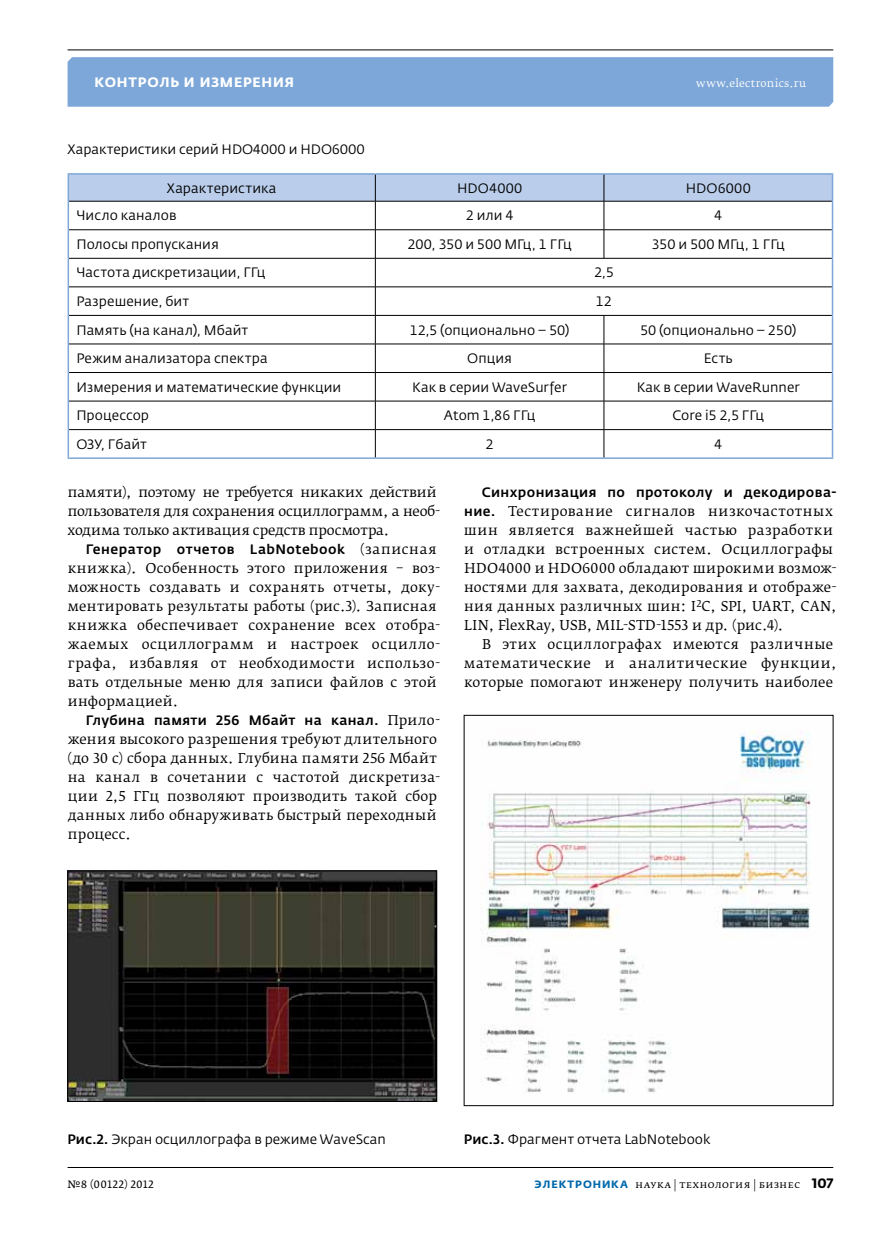
<style>
.page{position:relative;width:881px;height:1234px;background:#fff}
.page>*{position:absolute;margin:0;border:0;box-sizing:border-box;transform-origin:0 0}
.t1{font:13.5px/19px "Fedra Serif B Pro";letter-spacing:.025em;color:#000}
.t2{font:13.5px "Fedra Sans Pro";color:#000}
.t3{font:13.5px/19px "Fedra Serif B Pro";letter-spacing:-.005em;color:#000}
.t4{font:500 13.5px "Fedra Sans Pro";letter-spacing:.03em;color:#000}
.t5{font:700 13.5px "Fedra Sans Alt Pro";letter-spacing:.055em;color:#fff}
.t6{font:13.5px "Fedra Sans Pro";letter-spacing:.02em;color:#000}
.t7{font:10.5px "Fedra Serif B Pro";letter-spacing:.035em;color:#000}
.t8{font:10.5px "Fedra Serif B Pro";letter-spacing:.03em;color:#fff}
.t9{font:10.5px "Fedra Serif A Pro";letter-spacing:.03em;color:#000}
.s1{font-family:"Fedra Serif B Pro";font-weight:400}
.s2{font-family:"Fedra Sans Pro";font-weight:500}
.s3{font-weight:500}
.s4{font-family:"Fedra Sans Alt Pro";font-weight:700;color:#0068ac}
.s5{font-family:"Fedra Sans Pro";font-weight:700;font-size:13.5px}
</style>
<div class="page">
<div style="left:67px;top:57px;width:765px;height:50px;background:#7da7d8"></div>
<hr style="left:67px;top:49px;width:765px;height:1px;background:#000">
<hr style="left:68px;top:1166px;width:764px;height:1px;background:#000">
<hr style="left:68px;top:173px;width:307px;height:2px;background:#7da7d8">
<hr style="left:375px;top:173px;width:228px;height:2px;background:#7da7d8">
<hr style="left:603px;top:173px;width:230px;height:2px;background:#7da7d8">
<hr style="left:831px;top:175px;width:2px;height:26px;background:#7da7d8">
<hr style="left:831px;top:201px;width:2px;height:29px;background:#7da7d8">
<hr style="left:831px;top:230px;width:2px;height:28px;background:#7da7d8">
<hr style="left:831px;top:258px;width:2px;height:29px;background:#7da7d8">
<hr style="left:831px;top:287px;width:2px;height:28px;background:#7da7d8">
<hr style="left:831px;top:315px;width:2px;height:29px;background:#7da7d8">
<hr style="left:831px;top:344px;width:2px;height:28px;background:#7da7d8">
<hr style="left:831px;top:372px;width:2px;height:29px;background:#7da7d8">
<hr style="left:831px;top:401px;width:2px;height:28px;background:#7da7d8">
<hr style="left:831px;top:429px;width:2px;height:28px;background:#7da7d8">
<hr style="left:68px;top:457px;width:307px;height:2px;background:#7da7d8">
<hr style="left:375px;top:457px;width:228px;height:2px;background:#7da7d8">
<hr style="left:603px;top:457px;width:230px;height:2px;background:#7da7d8">
<svg style="left:68px;top:174px;width:764px;height:283px"></svg>
<hr style="left:69px;top:201px;width:306px;height:1px;background:#000">
<hr style="left:375px;top:201px;width:228px;height:1px;background:#000">
<hr style="left:69px;top:229px;width:306px;height:1px;background:#000">
<hr style="left:375px;top:229px;width:228px;height:1px;background:#000">
<hr style="left:69px;top:258px;width:306px;height:1px;background:#000">
<hr style="left:375px;top:258px;width:228px;height:1px;background:#000">
<hr style="left:69px;top:286px;width:306px;height:1px;background:#000">
<hr style="left:375px;top:286px;width:228px;height:1px;background:#000">
<hr style="left:603px;top:286px;width:228px;height:1px;background:#000">
<hr style="left:69px;top:315px;width:306px;height:1px;background:#000">
<hr style="left:375px;top:315px;width:228px;height:1px;background:#000">
<hr style="left:69px;top:343px;width:306px;height:1px;background:#000">
<hr style="left:375px;top:343px;width:228px;height:1px;background:#000">
<hr style="left:69px;top:372px;width:306px;height:1px;background:#000">
<hr style="left:375px;top:372px;width:228px;height:1px;background:#000">
<hr style="left:69px;top:401px;width:306px;height:1px;background:#000">
<hr style="left:375px;top:401px;width:228px;height:1px;background:#000">
<hr style="left:69px;top:429px;width:306px;height:1px;background:#000">
<hr style="left:375px;top:429px;width:228px;height:1px;background:#000">
<hr style="left:603px;top:201px;width:228px;height:1px;background:#000">
<hr style="left:603px;top:229px;width:228px;height:1px;background:#000">
<hr style="left:603px;top:258px;width:228px;height:1px;background:#000">
<hr style="left:603px;top:315px;width:228px;height:1px;background:#000">
<hr style="left:603px;top:343px;width:228px;height:1px;background:#000">
<hr style="left:603px;top:372px;width:228px;height:1px;background:#000">
<hr style="left:603px;top:401px;width:228px;height:1px;background:#000">
<hr style="left:603px;top:429px;width:228px;height:1px;background:#000">
<img style="left:69px;top:872px;width:365px;height:227px">
<div style="left:67px;top:870px;width:369px;height:231px;border:1px solid #000"></div>
<img style="left:483px;top:715px;width:350px;height:390px">
<p class="t5" style="left:95px;top:74px;width:201px">Контроль и измерения</p>
<p class="t8" style="left:696px;top:77px;width:111px">www.electronics.ru</p>
<p class="t2" style="left:67px;top:141px;width:299px">Характеристики серий HDO4000 и HDO6000</p>
<p class="t2" style="left:167px;top:180px;width:111px">Характеристика</p>
<p class="t6" style="left:457px;top:180px;width:67px">HDO4000</p>
<p class="t2" style="left:685px;top:180px;width:66px">HDO6000</p>
<p class="t2" style="left:76px;top:207px;width:102px">Число каналов</p>
<p class="t2" style="left:465px;top:207px;width:49px">2 или 4</p>
<p class="t2" style="left:714px;top:207px;width:10px">4</p>
<p class="t2" style="left:76px;top:236px;width:144px">Полосы пропускания</p>
<p class="t2" style="left:407px;top:236px;width:166px">200, 350 и 500 МГц, 1 ГГц</p>
<p class="t2" style="left:651px;top:236px;width:135px">350 и 500 МГц, 1 ГГц</p>
<p class="t2" style="left:76px;top:264px;width:190px">Частота дискретизации, ГГц</p>
<p class="t2" style="left:593px;top:264px;width:21px">2,5</p>
<p class="t2" style="left:76px;top:293px;width:114px">Разрешение, бит</p>
<p class="t2" style="left:595px;top:293px;width:18px">12</p>
<p class="t2" style="left:76px;top:321px;width:173px">Память (на канал), Мбайт</p>
<p class="t2" style="left:409px;top:321px;width:161px">12,5 (опционально – 50)</p>
<p class="t2" style="left:639px;top:321px;width:158px">50 (опционально – 250)</p>
<p class="t2" style="left:76px;top:350px;width:193px">Режим анализатора спектра</p>
<p class="t2" style="left:467px;top:350px;width:46px">Опция</p>
<p class="t2" style="left:703px;top:350px;width:31px">Есть</p>
<p class="t2" style="left:76px;top:378px;width:266px">Измерения и математические функции</p>
<p class="t2" style="left:412px;top:378px;width:156px">Как в серии WaveSurfer</p>
<p class="t2" style="left:636px;top:378px;width:164px">Как в серии WaveRunner</p>
<p class="t2" style="left:76px;top:407px;width:74px">Процессор</p>
<p class="t2" style="left:444px;top:407px;width:93px">Atom 1,86 ГГц</p>
<p class="t2" style="left:672px;top:407px;width:93px">Core i5 2,5 ГГц</p>
<p class="t2" style="left:76px;top:435px;width:72px">ОЗУ, Гбайт</p>
<p class="t2" style="left:485px;top:435px;width:10px">2</p>
<p class="t2" style="left:714px;top:435px;width:10px">4</p>
<p class="t3" style="left:68px;top:482px;width:374px">памяти), поэтому не требуется никаких действий пользователя для сохранения осциллограмм, а необ&shy;ходима только активация средств просмотра.</p>
<p class="t4" style="left:86px;top:540px;width:352px">Генератор отчетов LabNotebook <span class="s1">(записная</span></p>
<p class="t1" style="left:67px;top:558px;width:374px">книжка). Особенность этого приложения – воз&shy;можность создавать и сохранять отчеты, доку&shy;ментировать результаты работы (рис.3). Записная книжка обеспечивает сохранение всех отобра&shy;жаемых осциллограмм и настроек осцилло&shy;графа, избавляя от необходимости использо&shy;вать отдельные меню для записи файлов с этой информацией.</p>
<p class="t4" style="left:86px;top:711px;width:354px">Глубина памяти 256 Мбайт на канал. <span class="s1">Прило-</span></p>
<p class="t1" style="left:67px;top:729px;width:374px">жения высокого разрешения требуют длительного (до 30 с) сбора данных. Глубина памяти 256 Мбайт на канал в сочетании с частотой дискретиза&shy;ции 2,5 ГГц позволяют производить такой сбор данных либо обнаруживать быстрый переходный процесс.</p>
<p class="t4" style="left:481px;top:483px;width:356px">Синхронизация по протоколу и декодирова-</p>
<p class="t1" style="left:464px;top:501px;width:374px"><span class="s2">ние.</span> Тестирование сигналов низкочастотных шин является важнейшей частью разработки и отладки встроенных систем. Осциллографы HDO4000 и HDO6000 обладают широкими возмож&shy;ностями для захвата, декодирования и отображе&shy;ния данных различных шин: I<sup>2</sup>C, SPI, UART, CAN, LIN, FlexRay, USB, MIL-STD-1553 и др. (рис.4).</p>
<p class="t1" style="left:463px;top:634px;width:374px;text-indent:18px">В этих осциллографах имеются различные математические и аналитические функции, которые помогают инженеру получить наиболее</p>
<p class="t2" style="left:67px;top:1130px;width:320px"><span class="s3">Рис.2.</span> Экран осциллографа в режиме WaveScan</p>
<p class="t2" style="left:464px;top:1130px;width:248px"><span class="s3">Рис.3.</span> Фрагмент отчета LabNotebook</p>
<p class="t9" style="left:67px;top:1177px;width:88px">№8 (00122) 2012</p>
<p class="t7" style="left:534px;top:1177px;width:300px"><span class="s4">ЭЛЕКТРОНИКА</span> наука | технология | бизнес <span class="s5">107</span></p>
</div>
